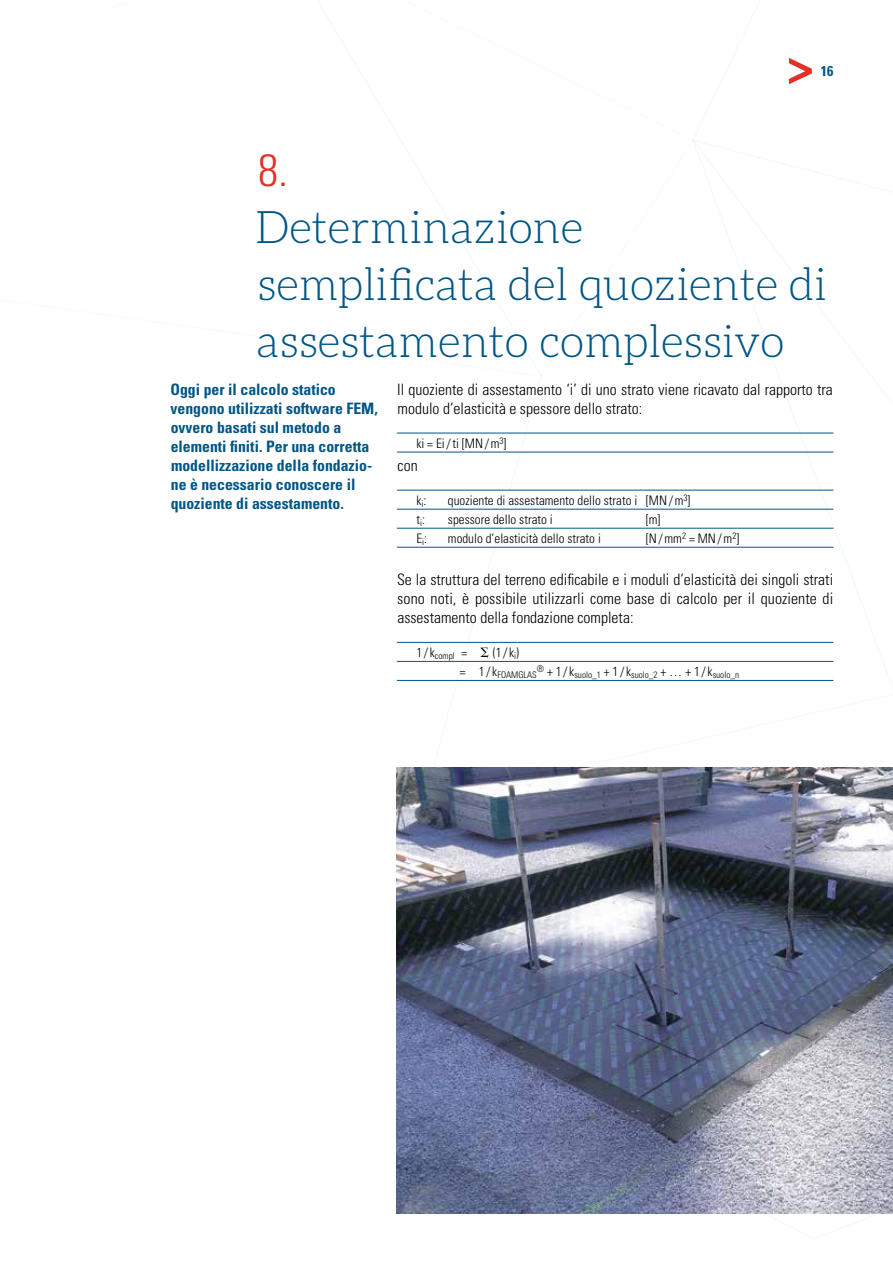
<style>
.page{position:relative;width:893px;height:1263px;background:#fff}
.page>*{position:absolute;margin:0;border:0;box-sizing:border-box;transform-origin:0 0}
.t1{font:700 condensed 48px "Univers LT Std";color:#e63027;scale:1.14 1}
.t2{font:300 45px/57px "Aleo";color:#005685}
.t3{font:300 condensed 45px "Univers LT Std";color:#e63027}
.t4{font:300 condensed 15.75px/19px "Univers LT Std";color:#000}
.t5{font:700 condensed 15.75px/19px "Univers LT Std";color:#005685}
.t6{font:700 condensed 14.25px "Univers LT Std";color:#005685}
.t7{font:300 condensed 13.2px "Univers LT Std";color:#000}
.t8{font:300 condensed 9.15px "Univers LT Std";color:#000}
</style>
<div class="page">
<svg style="left:421px;top:138px;width:470px;height:629px"></svg>
<hr style="left:397px;top:433px;width:436px;height:1px;background:#005685">
<hr style="left:397px;top:452px;width:436px;height:1px;background:#005685">
<hr style="left:397px;top:490px;width:436px;height:1px;background:#005685">
<hr style="left:397px;top:509px;width:436px;height:1px;background:#005685">
<hr style="left:397px;top:528px;width:436px;height:1px;background:#005685">
<hr style="left:397px;top:547px;width:436px;height:1px;background:#005685">
<hr style="left:397px;top:642px;width:436px;height:1px;background:#005685">
<hr style="left:397px;top:661px;width:436px;height:1px;background:#005685">
<hr style="left:397px;top:680px;width:436px;height:1px;background:#005685">
<img style="left:397px;top:767px;width:496px;height:446px">
<svg style="left:481px;top:647px;width:7px;height:11px"></svg>
<h1 class="t1" style="left:787px;top:37px;width:26px">&gt;</h1>
<p class="t6" style="left:821px;top:63px;width:14px">16</p>
<h2 class="t3" style="left:258px;top:143px;width:31px">8.</h2>
<h2 class="t2" style="left:255px;top:198px;width:573px">Determinazione semplificata del quoziente di assestamento complessivo</h2>
<p class="t4" style="left:397px;top:380px;width:437px">Il quoziente di assestamento ‘i’ di uno strato viene ricavato dal rapporto tra modulo d’elasticità e spessore dello strato:</p>
<p class="t7" style="left:416px;top:435px;width:92px">ki = Ei/ti [MN/m<sup>3</sup>]</p>
<p class="t4" style="left:398px;top:456px;width:22px">con</p>
<p class="t7" style="left:416px;top:492px;width:12px">k<sub>i</sub>:</p>
<p class="t7" style="left:448px;top:492px;width:244px">quoziente di assestamento dello strato i [MN/m<sup>3</sup>]</p>
<p class="t7" style="left:416px;top:511px;width:10px">t<sub>i</sub>:</p>
<p class="t7" style="left:448px;top:511px;width:106px">spessore dello strato i</p>
<p class="t7" style="left:646px;top:511px;width:16px">[m]</p>
<p class="t7" style="left:416px;top:530px;width:12px">E<sub>i</sub>:</p>
<p class="t7" style="left:448px;top:530px;width:155px">modulo d’elasticità dello strato i</p>
<p class="t7" style="left:646px;top:530px;width:95px">[N/mm<sup>2</sup> = MN/m<sup>2</sup>]</p>
<p class="t4" style="left:397px;top:570px;width:438px;text-align:justify">Se la struttura del terreno edificabile e i moduli d’elasticità dei singoli strati sono noti, è possibile utilizzarli come base di calcolo per il quoziente di assestamento della fondazione completa:</p>
<p class="t8" style="left:416px;top:650px;width:52px"><sup>1</sup> <sup>/k</sup>compl <sup>=</sup></p>
<p class="t7" style="left:493px;top:644px;width:28px">(1 /k<sub>i</sub>)</p>
<p class="t8" style="left:460px;top:669px;width:281px"><sup>=</sup> <sup>1</sup> <sup>/k</sup>FOAMGLAS® <sup>+</sup> <sup>1</sup> <sup>/k</sup>suolo_1 <sup>+</sup> <sup>1</sup> <sup>/k</sup>suolo_2 <sup>+</sup> <sup>…</sup> <sup>+</sup> <sup>1</sup> <sup>/k</sup>suolo_n</p>
<p class="t5" style="left:170px;top:380px;width:209px">Oggi per il calcolo statico vengono utilizzati software FEM, ovvero basati sul metodo a elementi finiti. Per una corretta modellizzazione della fondazio&shy;ne è necessario conoscere il quoziente di assestamento.</p>
</div>
